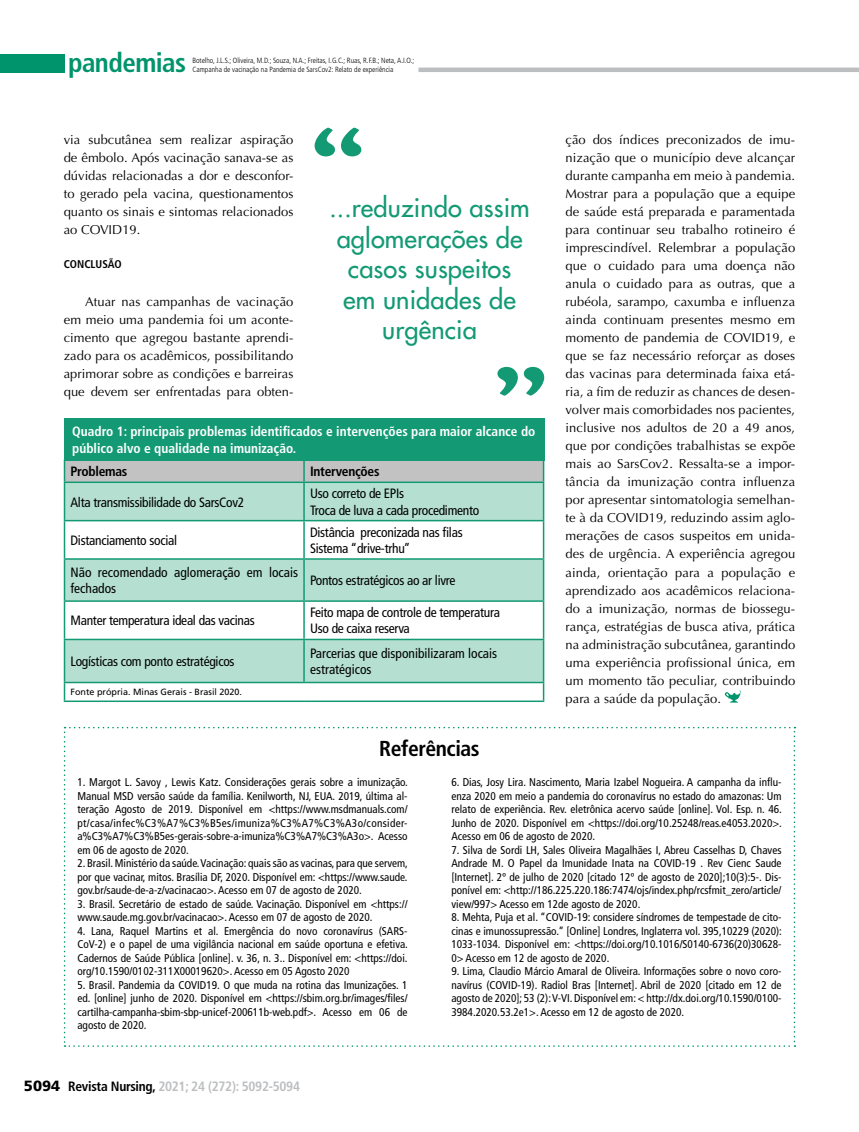
<style>
.page{position:relative;width:859px;height:1132px;background:#fff}
.page>*{position:absolute;margin:0;border:0;box-sizing:border-box;transform-origin:0 0}
.t1{font:700 condensed 27px "Frutiger LT Std";letter-spacing:-.02em;color:#00946c}
.t2{font:500 25.5px/30.6px "Futura Std";letter-spacing:.005em;color:#139a74;text-align:center}
.t3{font:700 condensed 21.6px "Frutiger LT Std";letter-spacing:-.02em;color:#000}
.t4{font:condensed 13.5px/16.2px "Frutiger LT Std";letter-spacing:-.02em;color:#000}
.t5{font:700 condensed 13.5px/16.5px "Frutiger LT Std";color:#fff}
.t6{font:condensed 13.5px/16.2px "Frutiger LT Std";color:#000}
.t7{font:700 condensed 13.5px "Frutiger LT Std";letter-spacing:-.02em;color:#bcbec0}
.t8{font:700 condensed 13.5px "Frutiger LT Std";letter-spacing:-.02em;color:#000}
.t9{font:12.9px/18px "Optima LT Std";letter-spacing:.005em;color:#000;text-align:justify}
.t10{font:condensed 11.25px/13.5px "Frutiger LT Std";color:#000;text-align:justify}
.t11{font:700 condensed 11.25px "Frutiger LT Std";color:#000}
.t12{font:9px "Frutiger LT Std";color:#000}
.t13{font:300 condensed 7.5px/9px "Frutiger LT Std";color:#000}
.s1{font-weight:900;font-stretch:normal;font-size:14.85px;color:#000}
.s2{color:#000}
</style>
<div class="page">
<div style="left:0;top:54px;width:65px;height:18px;background:#00946c"></div>
<hr style="left:418px;top:68px;width:441px;height:4px;background:#bcbec0">
<svg style="left:724px;top:690px;width:17px;height:12px"></svg>
<svg style="left:64px;top:726px;width:731px;height:320px"></svg>
<svg style="left:497px;top:367px;width:47px;height:28px"></svg>
<svg style="left:315px;top:128px;width:46px;height:28px"></svg>
<div style="left:65px;top:483px;width:478px;height:36px;background:#b4dfd1"></div>
<svg style="left:65px;top:521px;width:478px;height:179px"></svg>
<div style="left:64px;top:460px;width:480px;height:21px;background:#c2c2c2"></div>
<hr style="left:64px;top:481px;width:240px;height:2px;background:#139a74">
<hr style="left:64px;top:483px;width:1px;height:36px;background:#139a74">
<hr style="left:304px;top:481px;width:240px;height:2px;background:#139a74">
<hr style="left:303px;top:483px;width:2px;height:36px;background:#139a74">
<hr style="left:543px;top:483px;width:1px;height:36px;background:#139a74">
<hr style="left:64px;top:519px;width:240px;height:2px;background:#139a74">
<hr style="left:64px;top:521px;width:1px;height:37px;background:#139a74">
<hr style="left:304px;top:519px;width:240px;height:2px;background:#139a74">
<hr style="left:303px;top:521px;width:2px;height:37px;background:#139a74">
<hr style="left:543px;top:521px;width:1px;height:37px;background:#139a74">
<hr style="left:64px;top:558px;width:240px;height:1px;background:#139a74">
<hr style="left:64px;top:559px;width:1px;height:41px;background:#139a74">
<hr style="left:304px;top:558px;width:240px;height:1px;background:#139a74">
<hr style="left:303px;top:559px;width:2px;height:41px;background:#139a74">
<hr style="left:543px;top:559px;width:1px;height:41px;background:#139a74">
<hr style="left:64px;top:600px;width:240px;height:1px;background:#139a74">
<hr style="left:64px;top:601px;width:1px;height:37px;background:#139a74">
<hr style="left:304px;top:600px;width:240px;height:1px;background:#139a74">
<hr style="left:303px;top:601px;width:2px;height:37px;background:#139a74">
<hr style="left:543px;top:601px;width:1px;height:37px;background:#139a74">
<hr style="left:64px;top:638px;width:240px;height:2px;background:#139a74">
<hr style="left:64px;top:640px;width:1px;height:41px;background:#139a74">
<hr style="left:304px;top:638px;width:240px;height:2px;background:#139a74">
<hr style="left:303px;top:640px;width:2px;height:41px;background:#139a74">
<hr style="left:543px;top:640px;width:1px;height:41px;background:#139a74">
<hr style="left:64px;top:681px;width:240px;height:2px;background:#139a74">
<svg style="left:64px;top:683px;width:1px;height:17px"></svg>
<hr style="left:304px;top:681px;width:240px;height:2px;background:#139a74">
<svg style="left:543px;top:683px;width:1px;height:17px"></svg>
<hr style="left:64px;top:700px;width:240px;height:1px;background:#139a74">
<hr style="left:304px;top:700px;width:240px;height:1px;background:#139a74">
<div style="left:64px;top:418px;width:480px;height:42px;background:#139a74"></div>
<h1 class="t1" style="left:68px;top:47px;width:120px">pandemias</h1>
<p class="t13" style="left:192px;top:56px;width:223px">Botelho, J.L.S.; Oliveira, M.D.; Souza, N.A.; Freitas, I.G.C.; Ruas, R.F.B.; Neta, A.I.O.;<br>Campanha de vacinação na Pandemia de SarsCov2: Relato de experiência</p>
<p class="t9" style="left:64px;top:131px;width:231px">via subcutânea sem realizar aspiração de êmbolo. Após vacinação sanava-se as dúvidas relacionadas a dor e desconfor&shy;to gerado pela vacina, questionamentos quanto os sinais e sintomas relacionados ao COVID19.</p>
<p class="t11" style="left:64px;top:258px;width:59px">CONCLUSÃO</p>
<p class="t9" style="left:64px;top:293px;width:231px;text-indent:21px">Atuar nas campanhas de vacinação em meio uma pandemia foi um aconte&shy;cimento que agregou bastante aprendi&shy;zado para os acadêmicos, possibilitando aprimorar sobre as condições e barreiras que devem ser enfrentadas para obten-</p>
<h2 class="t2" style="left:329px;top:192px;width:202px">...reduzindo assim aglomerações de casos suspeitos em unidades de urgência</h2>
<p class="t5" style="left:72px;top:423px;width:465px">Quadro 1: principais problemas identificados e intervenções para maior alcance do público alvo e qualidade na imunização.</p>
<p class="t8" style="left:71px;top:463px;width:58px">Problemas</p>
<p class="t8" style="left:310px;top:463px;width:71px">Intervenções</p>
<p class="t4" style="left:71px;top:493px;width:175px">Alta transmissibilidade do SarsCov2</p>
<p class="t4" style="left:310px;top:485px;width:171px">Uso correto de EPIs<br>Troca de luva a cada procedimento</p>
<p class="t4" style="left:71px;top:532px;width:108px">Distanciamento social</p>
<p class="t4" style="left:310px;top:524px;width:154px">Distância preconizada nas filas<br>Sistema “drive-trhu’’</p>
<p class="t6" style="left:71px;top:564px;width:229px">Não recomendado aglomeração em locais fechados</p>
<p class="t4" style="left:310px;top:572px;width:147px">Pontos estratégicos ao ar livre</p>
<p class="t4" style="left:71px;top:612px;width:186px">Manter temperatura ideal das vacinas</p>
<p class="t4" style="left:310px;top:604px;width:191px">Feito mapa de controle de temperatura<br>Uso de caixa reserva</p>
<p class="t4" style="left:71px;top:653px;width:166px">Logísticas com ponto estratégicos</p>
<p class="t6" style="left:310px;top:645px;width:189px">Parcerias que disponibilizaram locais estratégicos</p>
<p class="t12" style="left:71px;top:686px;width:173px">Fonte própria. Minas Gerais - Brasil 2020.</p>
<p class="t9" style="left:566px;top:131px;width:231px">ção dos índices preconizados de imu&shy;nização que o município deve alcançar durante campanha em meio à pandemia.<br>Mostrar para a população que a equipe de saúde está preparada e paramentada para continuar seu trabalho rotineiro é imprescindível. Relembrar a população que o cuidado para uma doença não anula o cuidado para as outras, que a rubéola, sarampo, caxumba e influenza ainda continuam presentes mesmo em momento de pandemia de COVID19, e que se faz necessário reforçar as doses das vacinas para determinada faixa etá&shy;ria, a fim de reduzir as chances de desen&shy;volver mais comorbidades nos pacientes, inclusive nos adultos de 20 a 49 anos, que por condições trabalhistas se expõe mais ao SarsCov2. Ressalta-se a impor&shy;tância da imunização contra influenza por apresentar sintomatologia semelhan&shy;te à da COVID19, reduzindo assim aglo&shy;merações de casos suspeitos em unida&shy;des de urgência. A experiência agregou ainda, orientação para a população e aprendizado aos acadêmicos relaciona&shy;do a imunização, normas de biossegu&shy;rança, estratégias de busca ativa, prática na administração subcutânea, garantindo uma experiência profissional única, em um momento tão peculiar, contribuindo para a saúde da população.</p>
<h3 class="t3" style="left:379px;top:735px;width:102px">Referências</h3>
<p class="t10" style="left:77px;top:775px;width:332px">1. Margot L. Savoy , Lewis Katz. Considerações gerais sobre a imunização.<br>Manual MSD versão saúde da família. Kenilworth, NJ, EUA. 2019, última al&shy;teração Agosto de 2019. Disponível em &lt;https://www.msdmanuals.com/ pt/casa/infec%C3%A7%C3%B5es/imuniza%C3%A7%C3%A3o/consider&shy;a%C3%A7%C3%B5es-gerais-sobre-a-imuniza%C3%A7%C3%A3o&gt;. Acesso em 06 de agosto de 2020.</p>
<p class="t10" style="left:77px;top:856px;width:332px">2. Brasil. Ministério da saúde. Vacinação: quais são as vacinas, para que servem, por que vacinar, mitos. Brasília DF, 2020. Disponível em: &lt;https://www.saude. gov.br/saude-de-a-z/vacinacao&gt;. Acesso em 07 de agosto de 2020.</p>
<p class="t10" style="left:77px;top:896px;width:332px">3. Brasil. Secretário de estado de saúde. Vacinação. Disponível em &lt;https:// www.saude.mg.gov.br/vacinacao&gt;. Acesso em 07 de agosto de 2020.</p>
<p class="t10" style="left:77px;top:923px;width:332px">4. Lana, Raquel Martins et al. Emergência do novo coronavírus (SARS-CoV-2) e o papel de uma vigilância nacional em saúde oportuna e efetiva.<br>Cadernos de Saúde Pública [online]. v. 36, n. 3.. Disponível em: &lt;https://doi. org/10.1590/0102-311X00019620&gt;. Acesso em 05 Agosto 2020</p>
<p class="t10" style="left:77px;top:977px;width:332px">5. Brasil. Pandemia da COVID19. O que muda na rotina das Imunizações. 1 ed. [online] junho de 2020. Disponível em &lt;https://sbim.org.br/images/files/ cartilha-campanha-sbim-sbp-unicef-200611b-web.pdf&gt;. Acesso em 06 de agosto de 2020.</p>
<p class="t10" style="left:451px;top:775px;width:332px">6. Dias, Josy Lira. Nascimento, Maria Izabel Nogueira. A campanha da influ&shy;enza 2020 em meio a pandemia do coronavírus no estado do amazonas: Um relato de experiência. Rev. eletrônica acervo saúde [online]. Vol. Esp. n. 46.<br>Junho de 2020. Disponível em &lt;https://doi.org/10.25248/reas.e4053.2020&gt;.<br>Acesso em 06 de agosto de 2020.</p>
<p class="t10" style="left:451px;top:842px;width:332px">7. Silva de Sordi LH, Sales Oliveira Magalhães I, Abreu Casselhas D, Chaves Andrade M. O Papel da Imunidade Inata na COVID-19 . Rev Cienc Saude [Internet]. 2º de julho de 2020 [citado 12º de agosto de 2020];10(3):5-. Dis&shy;ponível em: &lt;http://186.225.220.186:7474/ojs/index.php/rcsfmit_zero/article/ view/997&gt; Acesso em 12de agosto de 2020.</p>
<p class="t10" style="left:451px;top:910px;width:332px">8. Mehta, Puja et al. “COVID-19: considere síndromes de tempestade de cito&shy;cinas e imunossupressão.” [Online] Londres, Inglaterra vol. 395,10229 (2020):<br>1033-1034. Disponível em: &lt;https://doi.org/10.1016/S0140-6736(20)30628- 0&gt; Acesso em 12 de agosto de 2020.</p>
<p class="t10" style="left:451px;top:964px;width:332px">9. Lima, Claudio Márcio Amaral de Oliveira. Informações sobre o novo coro&shy;navírus (COVID-19). Radiol Bras [Internet]. Abril de 2020 [citado em 12 de agosto de 2020]; 53 (2): V-VI. Disponível em: &lt; http://dx.doi.org/10.1590/0100- 3984.2020.53.2e1&gt;. Acesso em 12 de agosto de 2020.</p>
<p class="t7" style="left:24px;top:1077px;width:277px"><span class="s1">5094</span> <span class="s2">Revista Nursing,</span> 2021; 24 (272): 5092-5094</p>
</div>
